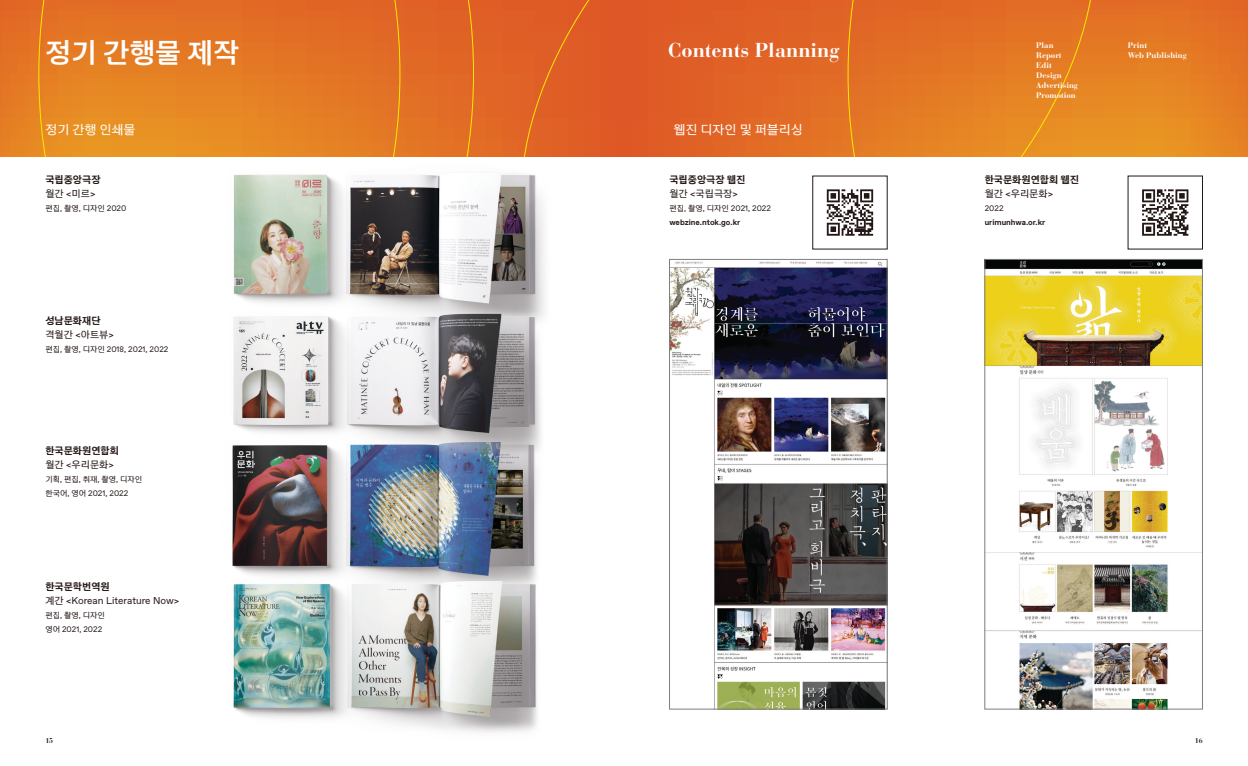
<style>
.page{position:relative;width:1248px;height:766px;background:#fff}
.page>*{position:absolute;margin:0;border:0;box-sizing:border-box;transform-origin:0 0}
.t1{font:500 28px "ABC Favorit Hangul";color:#fff}
.t2{font:700 20px "Bauer Bodoni Std";color:#fff}
.t3{font:13px "ABC Favorit Hangul";color:#fff}
.t4{font:10px "ABC Favorit Hangul";color:#231816}
.t5{font:700 10px "ABC Favorit Hangul";color:#231816}
.t6{font:8px "ABC Favorit Hangul";color:#231816}
.t7{font:700 8px "Bauer Bodoni Std";color:#fff}
.t8{font:700 8px "ABC Favorit Hangul";color:#231816}
.t9{font:700 7px "Bauer Bodoni Std";color:#231816}
</style>
<div class="page">
<svg style="left:481px;top:0;width:366px;height:156px;background:#df6025"></svg>
<svg style="left:0;top:0;width:39px;height:156px;background:#e47723"></svg>
<svg style="left:39px;top:0;width:434px;height:156px;background:#e47924"></svg>
<svg style="left:847px;top:0;width:400px;height:156px;background:#e47b24"></svg>
<img style="left:671px;top:261px;width:214px;height:446px">
<div style="left:669px;top:259px;width:218px;height:450px;border:1px solid #7e7e7f"></div>
<img style="left:986px;top:261px;width:214px;height:446px">
<div style="left:984px;top:259px;width:218px;height:450px;border:1px solid #7e7e7f"></div>
<img style="left:205px;top:122px;width:359px;height:137px">
<img style="left:232px;top:482px;width:306px;height:54px">
<img style="left:232px;top:259px;width:313px;height:223px">
<img style="left:232px;top:536px;width:305px;height:197px">
<svg style="left:826px;top:189px;width:47px;height:47px"></svg>
<svg style="left:1188px;top:189px;width:1px;height:47px"></svg>
<svg style="left:1142px;top:189px;width:46px;height:47px"></svg>
<p class="t1" style="left:45px;top:34px;width:195px">정기 간행물 제작</p>
<p class="t2" style="left:668px;top:38px;width:173px">Contents Planning</p>
<p class="t3" style="left:45px;top:121px;width:92px">정기 간행 인쇄물</p>
<p class="t3" style="left:673px;top:121px;width:131px">웹진 디자인 및 퍼블리싱</p>
<p class="t5" style="left:45px;top:173px;width:57px">국립중앙극장</p>
<p class="t4" style="left:45px;top:187px;width:51px">월간 &lt;미르&gt;</p>
<p class="t6" style="left:45px;top:203px;width:83px">편집, 촬영, 디자인 2020</p>
<p class="t5" style="left:45px;top:313px;width:57px">성남문화재단</p>
<p class="t4" style="left:45px;top:327px;width:70px">격월간 &lt;아트뷰&gt;</p>
<p class="t6" style="left:45px;top:343px;width:124px">편집, 촬영, 디자인 2018, 2021, 2022</p>
<p class="t5" style="left:45px;top:443px;width:75px">한국문화원연합회</p>
<p class="t4" style="left:45px;top:457px;width:70px">월간 &lt;우리문화&gt;</p>
<p class="t6" style="left:45px;top:473px;width:98px">기획, 편집, 취재, 촬영, 디자인</p>
<p class="t6" style="left:45px;top:487px;width:84px">한국어, 영어 2021, 2022</p>
<p class="t5" style="left:45px;top:579px;width:66px">한국문학번역원</p>
<p class="t4" style="left:45px;top:593px;width:135px">계간 &lt;Korean Literature Now&gt;</p>
<p class="t6" style="left:45px;top:609px;width:61px">편집, 촬영, 디자인</p>
<p class="t6" style="left:45px;top:623px;width:58px">영어 2021, 2022</p>
<p class="t5" style="left:669px;top:173px;width:77px">국립중앙극장 웹진</p>
<p class="t4" style="left:669px;top:187px;width:70px">월간 &lt;국립극장&gt;</p>
<p class="t6" style="left:669px;top:203px;width:103px">편집, 촬영, 디자인 2021, 2022</p>
<p class="t8" style="left:669px;top:217px;width:72px">webzine.ntok.go.kr</p>
<p class="t7" style="left:1036px;top:41px;width:19px">Plan</p>
<p class="t7" style="left:1036px;top:51px;width:27px">Report</p>
<p class="t7" style="left:1036px;top:61px;width:17px">Edit</p>
<p class="t7" style="left:1036px;top:71px;width:27px">Design</p>
<p class="t7" style="left:1036px;top:81px;width:43px">Advertising</p>
<p class="t7" style="left:1036px;top:91px;width:41px">Promotion</p>
<p class="t5" style="left:984px;top:173px;width:96px">한국문화원연합회 웹진</p>
<p class="t4" style="left:984px;top:187px;width:70px">월간 &lt;우리문화&gt;</p>
<p class="t6" style="left:984px;top:203px;width:20px">2022</p>
<p class="t8" style="left:984px;top:217px;width:62px">urimunhwa.or.kr</p>
<p class="t7" style="left:1127px;top:41px;width:21px">Print</p>
<p class="t7" style="left:1127px;top:51px;width:60px">Web Publishing</p>
<p class="t9" style="left:45px;top:736px;width:9px">15</p>
<p class="t9" style="left:1194px;top:736px;width:9px">16</p>
</div>
